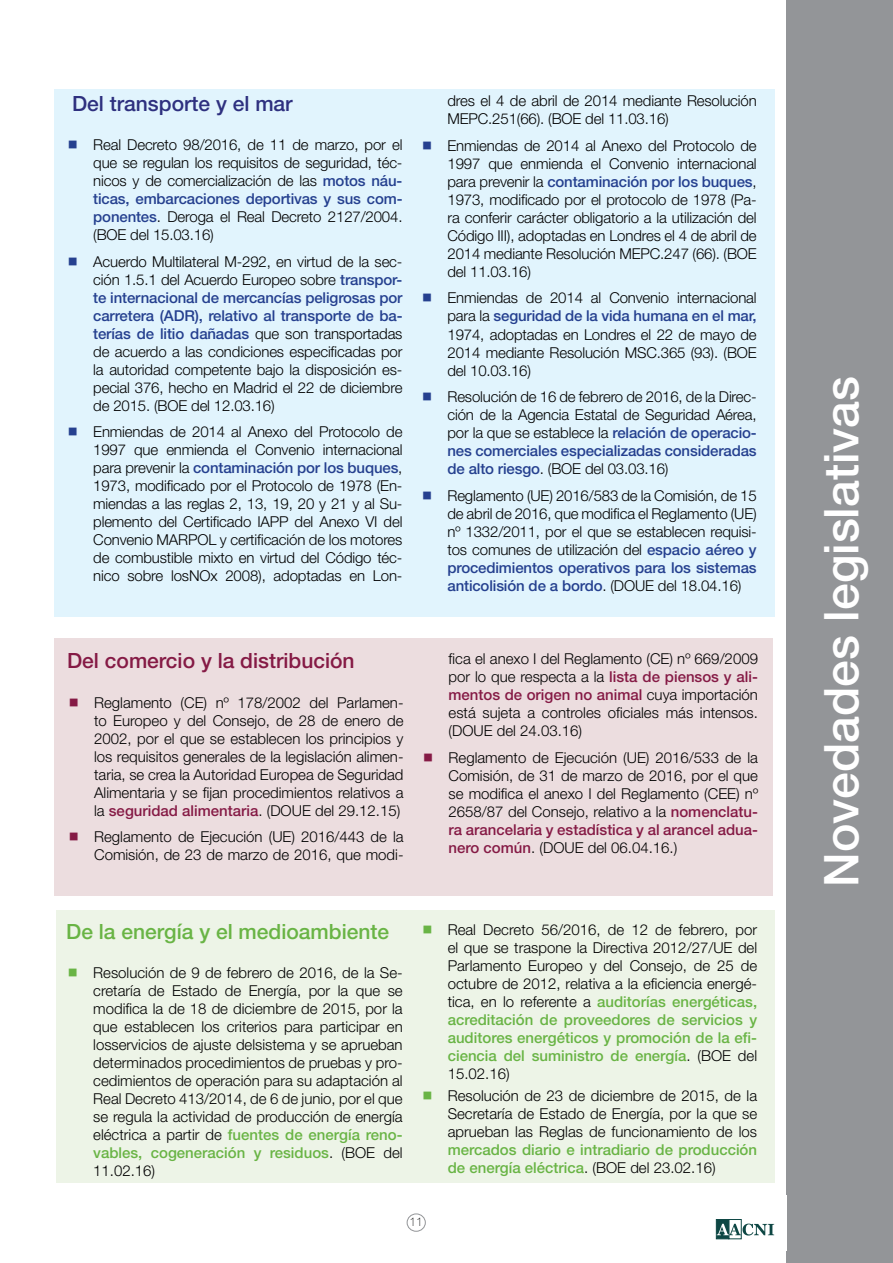
<style>
.page{position:relative;width:893px;height:1263px;background:#fff}
.page>*{position:absolute;margin:0;border:0;box-sizing:border-box;transform-origin:0 0}
.t1{font:500 48px "Helvetica Neue LT Std";color:#fff}
.t2{font:500 21px "Helvetica Neue LT Std";color:#69b445}
.t3{font:500 21px "Helvetica Neue LT Std";color:#851a45}
.t4{font:500 21px "Helvetica Neue LT Std";color:#2e307f}
.t5{font:300 15px/18px "Helvetica Neue LT Std";letter-spacing:-.01em;color:#000;text-align:justify}
.t6{font:500 15px/18px "Helvetica Neue LT Std";color:#69b445}
.t7{font:100 12px "Helvetica Neue LT Std";color:#000}
.s1{font-weight:500;color:#25408f}
.s2{font-weight:500;color:#851a45}
.s3{font-weight:500;color:#69b445}
.s4{font-weight:300;color:#000}
</style>
<div class="page">
<div style="left:787px;top:0;width:106px;height:1263px;background:#939598"></div>
<div style="left:54px;top:638px;width:719px;height:258px;background:#ecdddf"></div>
<div style="left:54px;top:89px;width:720px;height:528px;background:#e1f4fd"></div>
<div style="left:56px;top:910px;width:719px;height:272px;background:#edf4e7"></div>
<div style="left:407px;top:1214px;width:19px;height:17px;border:1px solid #939598;border-radius:50%"></div>
<div style="left:729px;top:1219px;width:12px;height:20px;border:1px solid #0e4744"></div>
<svg style="left:716px;top:1219px;width:13px;height:20px"></svg>
<svg style="left:717px;top:1223px;width:57px;height:12px"></svg>
<h2 class="t4" style="left:72px;top:91px;width:222px">Del transporte y el mar</h2>
<p class="t5" style="left:93px;top:135px;width:311px">Real Decreto 98/2016, de 11 de marzo, por el que se regulan los requisitos de seguridad, téc&shy;nicos y de comercialización de las <span class="s1">motos náu&shy;ticas, embarcaciones deportivas y sus com&shy;ponentes</span>. Deroga el Real Decreto 2127/2004. (BOE del 15.03.16)</p>
<p class="t5" style="left:93px;top:252px;width:311px">Acuerdo Multilateral M-292, en virtud de la sec&shy;ción 1.5.1 del Acuerdo Europeo sobre <span class="s1">transpor&shy;te internacional de mercancías peligrosas por carretera (ADR), relativo al transporte de ba&shy;terías de litio dañadas</span> que son transportadas de acuerdo a las condiciones especificadas por la autoridad competente bajo la disposición es&shy;pecial 376, hecho en Madrid el 22 de diciembre de 2015. (BOE del 12.03.16)</p>
<p class="t5" style="left:93px;top:422px;width:311px">Enmiendas de 2014 al Anexo del Protocolo de 1997 que enmienda el Convenio internacional para prevenir la <span class="s1">contaminación por los buques</span>, 1973, modificado por el Protocolo de 1978 (En&shy;miendas a las reglas 2, 13, 19, 20 y 21 y al Su&shy;plemento del Certificado IAPP del Anexo VI del Convenio MARPOL y certificación de los motores de combustible mixto en virtud del Código téc&shy;nico sobre losNOx 2008), adoptadas en Lon-</p>
<h2 class="t3" style="left:67px;top:648px;width:289px">Del comercio y la distribución</h2>
<p class="t5" style="left:94px;top:693px;width:311px">Reglamento (CE) nº 178/2002 del Parlamen&shy;to Europeo y del Consejo, de 28 de enero de 2002, por el que se establecen los principios y los requisitos generales de la legislación alimen&shy;taria, se crea la Autoridad Europea de Seguridad Alimentaria y se fijan procedimientos relativos a la <span class="s2">seguridad alimentaria</span>. (DOUE del 29.12.15)</p>
<p class="t5" style="left:94px;top:827px;width:311px">Reglamento de Ejecución (UE) 2016/443 de la<br>Comisión, de 23 de marzo de 2016, que modi-</p>
<h2 class="t2" style="left:66px;top:919px;width:324px">De la energía y el medioambiente</h2>
<p class="t5" style="left:93px;top:963px;width:311px">Resolución de 9 de febrero de 2016, de la Se&shy;cretaría de Estado de Energía, por la que se modifica la de 18 de diciembre de 2015, por la que establecen los criterios para participar en losservicios de ajuste delsistema y se aprueban determinados procedimientos de pruebas y pro&shy;cedimientos de operación para su adaptación al Real Decreto 413/2014, de 6 de junio, por el que se regula la actividad de producción de energía eléctrica a partir de <span class="s3">fuentes de energía reno&shy;vables, cogeneración y residuos</span>. (BOE del 11.02.16)</p>
<p class="t7" style="left:410px;top:1215px;width:15px">11</p>
<p class="t5" style="left:447px;top:92px;width:311px">dres el 4 de abril de 2014 mediante Resolución<br>MEPC.251(66). (BOE del 11.03.16)</p>
<p class="t5" style="left:447px;top:136px;width:311px">Enmiendas de 2014 al Anexo del Protocolo de 1997 que enmienda el Convenio internacional para prevenir la <span class="s1">contaminación por los buques</span>, 1973, modificado por el protocolo de 1978 (Pa&shy;ra conferir carácter obligatorio a la utilización del Código III), adoptadas en Londres el 4 de abril de 2014 mediante Resolución MEPC.247 (66). (BOE del 11.03.16)</p>
<p class="t5" style="left:447px;top:289px;width:311px">Enmiendas de 2014 al Convenio internacional para la <span class="s1">seguridad de la vida humana en el mar, </span>1974, adoptadas en Londres el 22 de mayo de 2014 mediante Resolución MSC.365 (93). (BOE del 10.03.16)</p>
<p class="t5" style="left:447px;top:387px;width:311px">Resolución de 16 de febrero de 2016, de la Direc&shy;ción de la Agencia Estatal de Seguridad Aérea, por la que se establece la <span class="s1">relación de operacio&shy;nes comerciales especializadas consideradas de alto riesgo</span>. (BOE del 03.03.16)</p>
<p class="t5" style="left:447px;top:486px;width:311px">Reglamento (UE) 2016/583 de la Comisión, de 15 de abril de 2016, que modifica el Reglamento (UE) nº 1332/2011, por el que se establecen requisi&shy;tos comunes de utilización del <span class="s1">espacio aéreo y procedimientos operativos para los sistemas anticolisión de a bordo</span>. (DOUE del 18.04.16)</p>
<p class="t5" style="left:449px;top:649px;width:311px">fica el anexo I del Reglamento (CE) nº 669/2009 por lo que respecta a la <span class="s2">lista de piensos y ali&shy;mentos de origen no animal</span> cuya importación está sujeta a controles oficiales más intensos. (DOUE del 24.03.16)</p>
<p class="t5" style="left:449px;top:748px;width:311px">Reglamento de Ejecución (UE) 2016/533 de la Comisión, de 31 de marzo de 2016, por el que se modifica el anexo I del Reglamento (CEE) nº 2658/87 del Consejo, relativo a la <span class="s2">nomenclatu&shy;ra arancelaria y estadística y al arancel adua&shy;nero común</span>. (DOUE del 06.04.16.)</p>
<p class="t5" style="left:448px;top:920px;width:311px">Real Decreto 56/2016, de 12 de febrero, por el que se traspone la Directiva 2012/27/UE del Parlamento Europeo y del Consejo, de 25 de octubre de 2012, relativa a la eficiencia energé&shy;tica, en lo referente a <span class="s3">auditorías energéticas, acreditación de proveedores de servicios y auditores energéticos y promoción de la efi&shy;ciencia del suministro de energía</span>. (BOE del 15.02.16)</p>
<p class="t5" style="left:448px;top:1086px;width:311px">Resolución de 23 de diciembre de 2015, de la Secretaría de Estado de Energía, por la que se aprueban las Reglas de funcionamiento de los</p>
<p class="t6" style="left:448px;top:1140px;width:311px">mercados diario e intradiario de producción de energía eléctrica<span class="s4">. (BOE del 23.02.16)</span></p>
<h1 class="t1" style="left:813px;top:887px;width:512px;rotate:-90deg">Novedades legislativas</h1>
</div>
